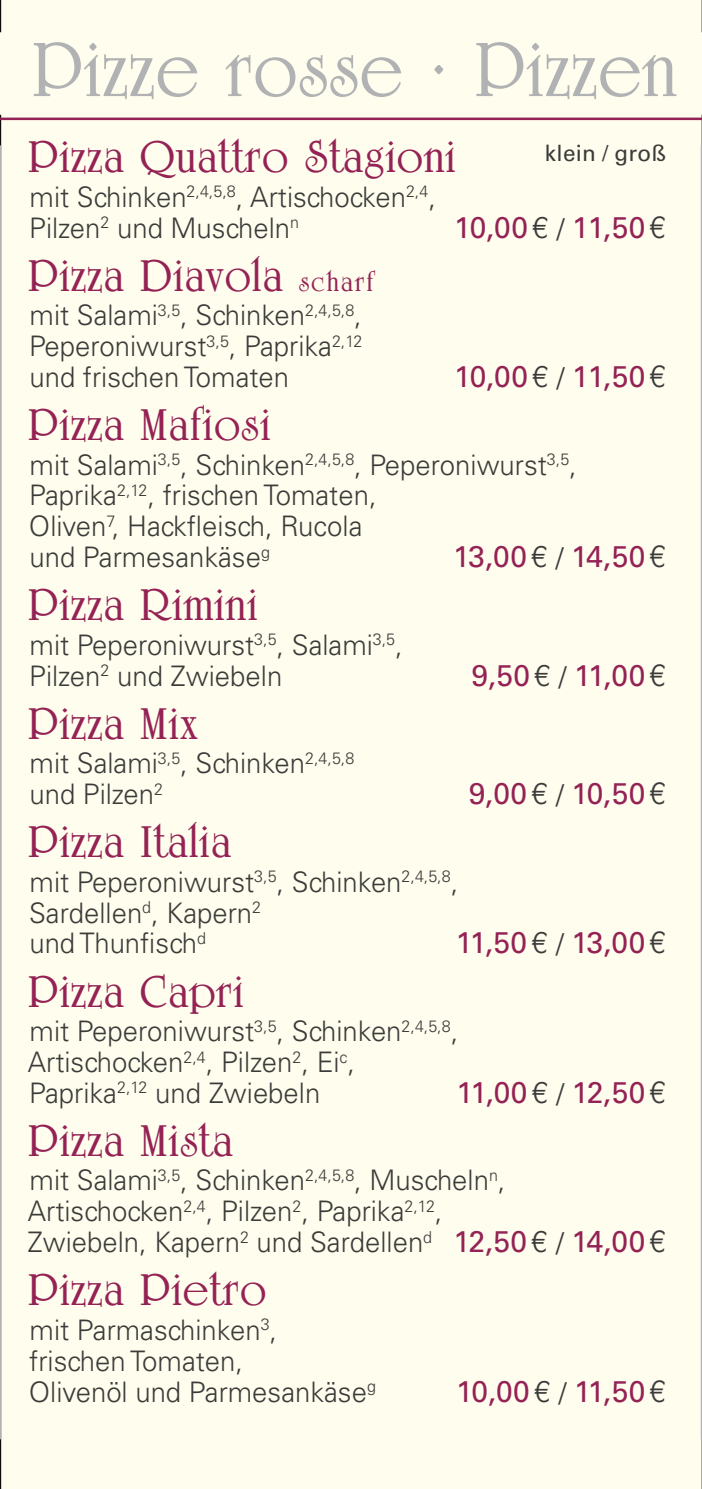
<style>
.page{position:relative;width:702px;height:1489px;background:#fff}
.page>*{position:absolute;margin:0;border:0;box-sizing:border-box;transform-origin:0 0}
.t1{font:75.75px "US";letter-spacing:.01em;color:#b1b2b3;scale:.94 1}
.t2{font:75.75px "US";letter-spacing:.01em;color:#b1b2b3}
.t3{font:43.75px "US";letter-spacing:.02em;color:#942255}
.t4{font:30px "Univers LT Std";letter-spacing:.01em;color:#942255}
.t5{font:300 28.25px/30.8px "Univers LT Std";color:#3b3b3a}
.t6{font:22.5px "Univers LT Std";letter-spacing:.01em;color:#3b3b3a}
.s1{font-weight:300;color:#3b3b3a}
.s2{font-weight:300;font-size:27.5px;color:#3b3b3a}
.s3{font-weight:300;font-size:30.75px;color:#3b3b3a}
.s4{font-size:26.25px}
.s5{font-weight:400;font-size:30px;color:#942255}
.s6{font-size:30px}
.s7{font-size:27.5px}
.s8{font-size:30.75px}
</style>
<div class="page">
<div style="left:1px;top:0;width:700px;height:1488px;background:#fffded"></div>
<svg style="left:701px;top:0;width:1px;height:1488px"></svg>
<hr style="left:0;top:118px;width:702px;height:2px;background:#942255">
<hr style="left:0;top:145px;width:1px;height:1294px;background:#b1b2b3">
<hr style="left:700px;top:145px;width:2px;height:1294px;background:#b1b2b3">
<div style="left:0;top:32px;width:702px;height:83px;background:#fffded"></div>
<h1 class="t2" style="left:17px;top:25px;width:131px">Pizz</h1>
<h1 class="t1" style="left:32px;top:25px;width:688px">Pizze rosse ∙ Pizzen</h1>
<h1 class="t2" style="left:608px;top:25px;width:84px">en</h1>
<h2 class="t3" style="left:28px;top:131px;width:429px">Pizza Quattro Stagioni</h2>
<p class="t5" style="left:29px;top:181px;width:408px">mit Schinken<sup>2,4,5,8</sup>, Artischocken<sup>2,4</sup>,<br>Pilzen<sup>2</sup> und Muscheln<sup>n</sup></p>
<p class="t6" style="left:544px;top:139px;width:123px">klein / groß</p>
<p class="t4" style="left:454px;top:209px;width:213px">10,00<span class="s1">€</span> <span class="s2">/</span> 11,50<span class="s3">€</span></p>
<h2 class="t3" style="left:28px;top:249px;width:347px">Pizza Diavola <span class="s4">scharf</span></h2>
<p class="t5" style="left:29px;top:300px;width:335px;text-align:justify">mit Salami<sup>3,5</sup>, Schinken<sup>2,4,5,8</sup>, Peperoniwurst<sup>3,5</sup>, Paprika<sup>2,12 </sup>und frischen Tomaten</p>
<p class="t4" style="left:454px;top:358px;width:213px">10,00<span class="s1">€</span> <span class="s2">/</span> 11,50<span class="s3">€</span></p>
<h2 class="t3" style="left:28px;top:399px;width:244px">Pizza Mafiosi</h2>
<p class="t5" style="left:29px;top:449px;width:549px">mit Salami<sup>3,5</sup>, Schinken<sup>2,4,5,8</sup>, Peperoniwurst<sup>3,5</sup>, Paprika<sup>2,12</sup>, frischen Tomaten,<br>Oliven<sup>7</sup>, Hackfleisch, Rucola<br>und Parmesankäse<sup>g</sup></p>
<p class="t4" style="left:453px;top:538px;width:214px">13,00<span class="s1">€</span> <span class="s2">/</span> 14,50<span class="s3">€</span></p>
<h2 class="t3" style="left:28px;top:579px;width:231px">Pizza Rimini</h2>
<p class="t5" style="left:29px;top:629px;width:375px">mit Peperoniwurst<sup>3,5</sup>, Salami<sup>3,5</sup>,<br>Pilzen<sup>2</sup> und Zwiebeln</p>
<h2 class="t3" style="left:28px;top:697px;width:171px">Pizza Mix</h2>
<p class="t5" style="left:29px;top:747px;width:326px">mit Salami<sup>3,5</sup>, Schinken<sup>2,4,5,8 </sup>und Pilzen<sup>2</sup></p>
<p class="t4" style="left:471px;top:657px;width:196px">9,50<span class="s1">€</span> <span class="s2">/</span> 11,00<span class="s3">€</span></p>
<p class="t4" style="left:468px;top:775px;width:198px">9,00<span class="s1">€</span> <span class="s2">/</span> 10,50<span class="s3">€</span></p>
<h2 class="t3" style="left:28px;top:816px;width:205px">Pizza Italia</h2>
<p class="t5" style="left:29px;top:866px;width:430px">mit Peperoniwurst<sup>3,5</sup>, Schinken<sup>2,4,5,8</sup>,<br>Sardellen<sup>d</sup>, Kapern<sup>2<br></sup>und Thunfisch<sup>d</sup></p>
<p class="t4" style="left:456px;top:925px;width:211px">11,50<span class="s1">€</span> <span class="s2">/</span> 13,00<span class="s3">€</span></p>
<h2 class="t3" style="left:28px;top:965px;width:217px">Pizza Capri</h2>
<p class="t5" style="left:28px;top:1015px;width:432px">mit Peperoniwurst<sup>3,5</sup>, Schinken<sup>2,4,5,8</sup>,<br>Artischocken<sup>2,4</sup>, Pilzen<sup>2</sup>, Ei<sup>c</sup>,<br>Paprika<sup>2,12</sup> und Zwiebeln</p>
<p class="t4" style="left:456px;top:1074px;width:211px">11,00<span class="s1">€</span> <span class="s2">/</span> 12,50<span class="s3">€</span></p>
<h2 class="t3" style="left:28px;top:1114px;width:206px">Pizza Mista</h2>
<p class="t5" style="left:27px;top:1164px;width:639px">mit Salami<sup>3,5</sup>, Schinken<sup>2,4,5,8</sup>, Muscheln<sup>n</sup>,<br>Artischocken<sup>2,4</sup>, Pilzen<sup>2</sup>, Paprika<sup>2,12</sup>,<br>Zwiebeln, Kapern<sup>2</sup> und Sardellen<sup>d</sup> <span class="s5">12,50</span><span class="s6">€</span> <span class="s7">/</span> <span class="s5">14,00</span><span class="s8">€</span></p>
<h2 class="t3" style="left:28px;top:1263px;width:240px">Pizza Pietro</h2>
<p class="t5" style="left:29px;top:1314px;width:348px">mit Parmaschinken<sup>3</sup>, frischen Tomaten,<br>Olivenöl und Parmesankäse<sup>g</sup></p>
<p class="t4" style="left:456px;top:1372px;width:211px">10,00<span class="s1">€</span> <span class="s2">/</span> 11,50<span class="s3">€</span></p>
</div>
